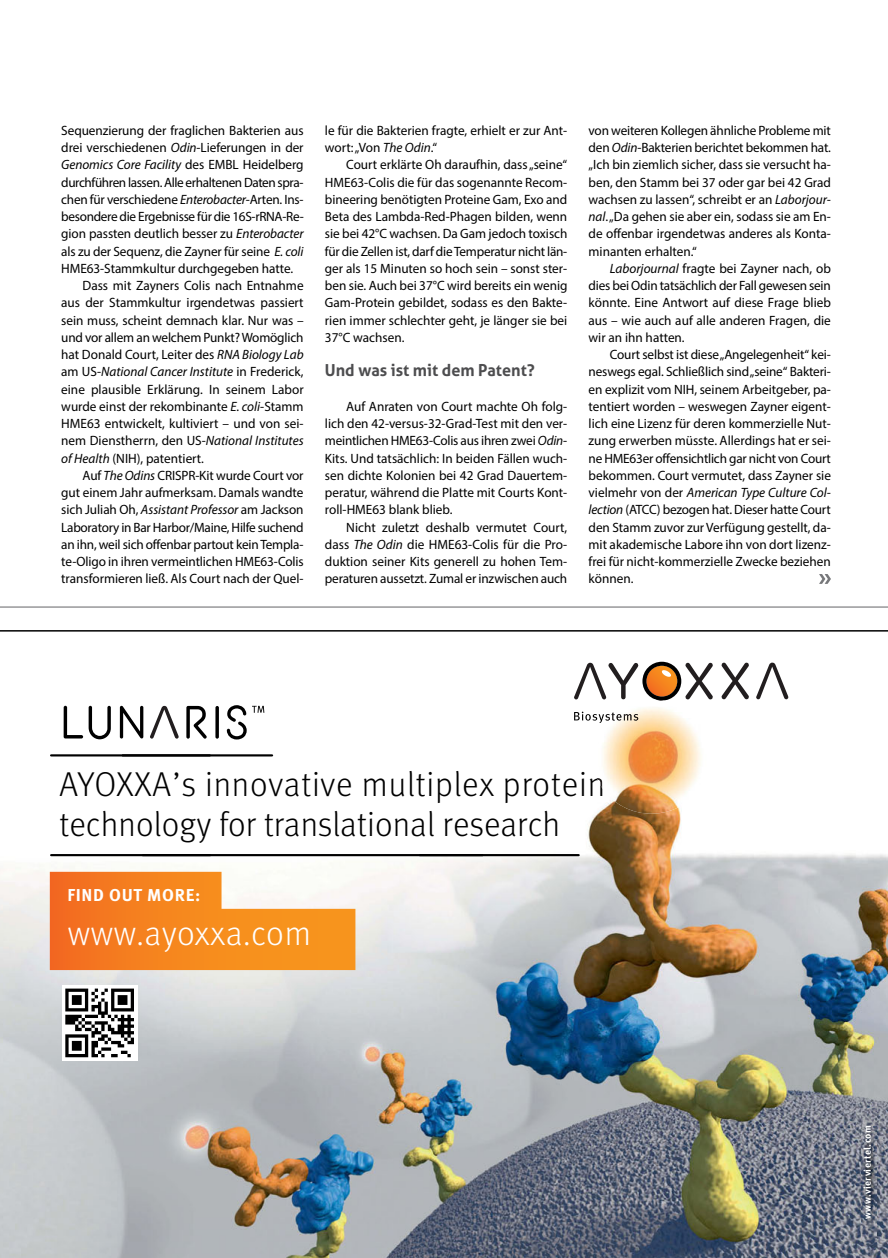
<style>
.page{position:relative;width:888px;height:1258px;background:#fff}
.page>*{position:absolute;margin:0;border:0;box-sizing:border-box;transform-origin:0 0}
.t1{font:300 34.5px/40.5px "Meta Pro";letter-spacing:.005em;color:#000}
.t2{font:300 34.5px "Meta Pro";letter-spacing:.015em;color:#fff}
.t3{font:700 17.25px "Meta Pro";letter-spacing:.04em;color:#fff}
.t4{font:700 16.5px "Aller";color:#4d4d4f}
.t5{font:13.5px "Myriad Pro";color:#000}
.t6{font:italic 13.5px "Myriad Pro";color:#000}
.t7{font:13.5px "Myriad Pro";letter-spacing:-.02em;color:#000}
.t8{font:13.5px "Myriad Pro";letter-spacing:-.03em;color:#000}
.t9{font:13.5px "Myriad Pro";letter-spacing:-.025em;color:#000}
.t10{font:700 9.75px "Meta Pro";letter-spacing:.04em;color:#fff}
.s1{font-style:italic}
.s2{font-style:normal}
</style>
<div class="page">
<img style="left:0;top:707px;width:888px;height:551px">
<svg style="left:756px;top:663px;width:32px;height:36px"></svg>
<svg style="left:721px;top:663px;width:28px;height:36px"></svg>
<hr style="left:0;top:630px;width:888px;height:2px;background:#000">
<svg style="left:64px;top:706px;width:19px;height:32px"></svg>
<svg style="left:150px;top:706px;width:29px;height:33px"></svg>
<svg style="left:120px;top:706px;width:23px;height:33px"></svg>
<svg style="left:215px;top:706px;width:4px;height:33px"></svg>
<svg style="left:89px;top:706px;width:22px;height:33px"></svg>
<svg style="left:186px;top:706px;width:21px;height:33px"></svg>
<svg style="left:227px;top:705px;width:37px;height:34px"></svg>
<svg style="left:50px;top:754px;width:223px;height:2px"></svg>
<svg style="left:50px;top:854px;width:530px;height:2px"></svg>
<svg style="left:50px;top:872px;width:305px;height:98px"></svg>
<div style="left:62px;top:985px;width:75px;height:75px;background:#fff"></div>
<svg style="left:65px;top:988px;width:69px;height:69px"></svg>
<img style="left:592px;top:723px;width:30px;height:30px">
<svg style="left:574px;top:662px;width:139px;height:61px"></svg>
<img style="left:594px;top:770px;width:8px;height:18px">
<img style="left:862px;top:1102px;width:14px;height:143px">
<hr style="left:0;top:607px;width:888px;height:1px;background:#636466">
<svg style="left:819px;top:574px;width:12px;height:10px"></svg>
<p class="t5" style="left:61px;top:122px;width:244px">Sequenzierung der fraglichen Bakterien aus</p>
<p class="t5" style="left:61px;top:139px;width:244px">drei verschiedenen <span class="s1">Odin</span>-Lieferungen in der</p>
<p class="t6" style="left:61px;top:156px;width:244px">Genomics Core Facility <span class="s2">des EMBL Heidelberg</span></p>
<p class="t8" style="left:61px;top:174px;width:244px">durchführen lassen. Alle erhaltenen Daten spra-</p>
<p class="t5" style="left:61px;top:191px;width:244px">chen für verschiedene <span class="s1">Enterobacter</span>-Arten. Ins-</p>
<p class="t9" style="left:61px;top:208px;width:244px">besondere die Ergebnisse für die 16S-rRNA-Re-</p>
<p class="t5" style="left:61px;top:225px;width:244px">gion passten deutlich besser zu <span class="s1">Enterobacter</span></p>
<p class="t5" style="left:61px;top:243px;width:244px">als zu der Sequenz, die Zayner für seine <span class="s1">E. coli</span></p>
<p class="t5" style="left:61px;top:260px;width:233px">HME63-Stammkultur durchgegeben hatte.</p>
<p class="t5" style="left:83px;top:277px;width:223px">Dass mit Zayners Colis nach Entnahme</p>
<p class="t5" style="left:61px;top:294px;width:244px">aus der Stammkultur irgendetwas passiert</p>
<p class="t5" style="left:61px;top:312px;width:244px">sein muss, scheint demnach klar. Nur was –</p>
<p class="t5" style="left:61px;top:329px;width:244px">und vor allem an welchem Punkt? Womöglich</p>
<p class="t5" style="left:61px;top:346px;width:244px">hat Donald Court, Leiter des <span class="s1">RNA Biology Lab</span></p>
<p class="t6" style="left:61px;top:363px;width:244px"><span class="s2">am US-</span>National Cancer Institute <span class="s2">in Frederick,</span></p>
<p class="t5" style="left:61px;top:381px;width:244px">eine plausible Erklärung. In seinem Labor</p>
<p class="t5" style="left:61px;top:398px;width:244px">wurde einst der rekombinante <span class="s1">E. coli</span>-Stamm</p>
<p class="t5" style="left:61px;top:415px;width:244px">HME63 entwickelt, kultiviert – und von sei-</p>
<p class="t5" style="left:61px;top:432px;width:244px">nem Dienstherrn, den US-<span class="s1">National Institutes</span></p>
<p class="t5" style="left:61px;top:450px;width:144px"><span class="s1">of Health</span> (NIH), patentiert.</p>
<p class="t5" style="left:83px;top:467px;width:223px">Auf <span class="s1">The Odins</span> CRISPR-Kit wurde Court vor</p>
<p class="t5" style="left:61px;top:484px;width:244px">gut einem Jahr aufmerksam. Damals wandte</p>
<p class="t5" style="left:61px;top:501px;width:244px">sich Juliah Oh, <span class="s1">Assistant Professor</span> am Jackson</p>
<p class="t7" style="left:61px;top:519px;width:244px">Laboratory in Bar Harbor/Maine, Hilfe suchend</p>
<p class="t5" style="left:61px;top:536px;width:244px">an ihn, weil sich offenbar partout kein Templa-</p>
<p class="t5" style="left:61px;top:553px;width:244px">te-Oligo in ihren vermeintlichen HME63-Colis</p>
<p class="t5" style="left:61px;top:570px;width:244px">transformieren ließ. Als Court nach der Quel-</p>
<p class="t5" style="left:325px;top:122px;width:244px">le für die Bakterien fragte, erhielt er zur Ant-</p>
<p class="t5" style="left:325px;top:139px;width:114px">wort: „Von <span class="s1">The Odin</span>.“</p>
<p class="t5" style="left:346px;top:156px;width:223px">Court erklärte Oh daraufhin, dass „seine“</p>
<p class="t5" style="left:325px;top:174px;width:244px">HME63-Colis die für das sogenannte Recom-</p>
<p class="t5" style="left:325px;top:191px;width:244px">bineering benötigten Proteine Gam, Exo and</p>
<p class="t5" style="left:325px;top:208px;width:244px">Beta des Lambda-Red-Phagen bilden, wenn</p>
<p class="t5" style="left:325px;top:226px;width:244px">sie bei 42°C wachsen. Da Gam jedoch toxisch</p>
<p class="t7" style="left:325px;top:243px;width:244px">für die Zellen ist, darf die Temperatur nicht län-</p>
<p class="t5" style="left:325px;top:260px;width:244px">ger als 15 Minuten so hoch sein – sonst ster-</p>
<p class="t5" style="left:325px;top:277px;width:244px">ben sie. Auch bei 37°C wird bereits ein wenig</p>
<p class="t5" style="left:325px;top:295px;width:244px">Gam-Protein gebildet, sodass es den Bakte-</p>
<p class="t5" style="left:325px;top:312px;width:244px">rien immer schlechter geht, je länger sie bei</p>
<p class="t5" style="left:325px;top:329px;width:81px">37°C wachsen.</p>
<p class="t4" style="left:325px;top:360px;width:211px">Und was ist mit dem Patent?</p>
<p class="t5" style="left:346px;top:398px;width:223px">Auf Anraten von Court machte Oh folg-</p>
<p class="t5" style="left:325px;top:415px;width:244px">lich den 42-versus-32-Grad-Test mit den ver-</p>
<p class="t5" style="left:325px;top:432px;width:244px">meintlichen HME63-Colis aus ihren zwei <span class="s1">Odin</span>-</p>
<p class="t5" style="left:325px;top:450px;width:244px">Kits. Und tatsächlich: In beiden Fällen wuch-</p>
<p class="t5" style="left:325px;top:467px;width:244px">sen dichte Kolonien bei 42 Grad Dauertem-</p>
<p class="t5" style="left:325px;top:484px;width:244px">peratur, während die Platte mit Courts Kont-</p>
<p class="t5" style="left:325px;top:501px;width:129px">roll-HME63 blank blieb.</p>
<p class="t5" style="left:346px;top:519px;width:223px">Nicht zuletzt deshalb vermutet Court,</p>
<p class="t5" style="left:325px;top:536px;width:244px">dass <span class="s1">The Odin</span> die HME63-Colis für die Pro-</p>
<p class="t5" style="left:325px;top:553px;width:244px">duktion seiner Kits generell zu hohen Tem-</p>
<p class="t5" style="left:325px;top:570px;width:244px">peraturen aussetzt. Zumal er inzwischen auch</p>
<p class="t5" style="left:589px;top:122px;width:244px">von weiteren Kollegen ähnliche Probleme mit</p>
<p class="t5" style="left:589px;top:139px;width:244px">den <span class="s1">Odin</span>-Bakterien berichtet bekommen hat.</p>
<p class="t5" style="left:589px;top:156px;width:244px">„Ich bin ziemlich sicher, dass sie versucht ha-</p>
<p class="t5" style="left:589px;top:174px;width:244px">ben, den Stamm bei 37 oder gar bei 42 Grad</p>
<p class="t5" style="left:589px;top:191px;width:244px">wachsen zu lassen“, schreibt er an <span class="s1">Laborjour-</span></p>
<p class="t5" style="left:589px;top:208px;width:244px"><span class="s1">nal</span>. „Da gehen sie aber ein, sodass sie am En-</p>
<p class="t5" style="left:589px;top:225px;width:244px">de offenbar irgendetwas anderes als Konta-</p>
<p class="t5" style="left:589px;top:243px;width:110px">minanten erhalten.“</p>
<p class="t5" style="left:610px;top:260px;width:223px"><span class="s1">Laborjournal</span> fragte bei Zayner nach, ob</p>
<p class="t5" style="left:589px;top:277px;width:244px">dies bei Odin tatsächlich der Fall gewesen sein</p>
<p class="t5" style="left:589px;top:294px;width:244px">könnte. Eine Antwort auf diese Frage blieb</p>
<p class="t5" style="left:589px;top:312px;width:244px">aus – wie auch auf alle anderen Fragen, die</p>
<p class="t5" style="left:589px;top:329px;width:98px">wir an ihn hatten.</p>
<p class="t5" style="left:610px;top:346px;width:222px">Court selbst ist diese „Angelegenheit“ kei-</p>
<p class="t5" style="left:589px;top:363px;width:244px">neswegs egal. Schließlich sind „seine“ Bakteri-</p>
<p class="t5" style="left:589px;top:381px;width:244px">en explizit vom NIH, seinem Arbeitgeber, pa-</p>
<p class="t5" style="left:589px;top:398px;width:244px">tentiert worden – weswegen Zayner eigent-</p>
<p class="t5" style="left:589px;top:415px;width:244px">lich eine Lizenz für deren kommerzielle Nut-</p>
<p class="t5" style="left:589px;top:432px;width:244px">zung erwerben müsste. Allerdings hat er sei-</p>
<p class="t5" style="left:589px;top:450px;width:244px">ne HME63er offensichtlich gar nicht von Court</p>
<p class="t5" style="left:589px;top:467px;width:244px">bekommen. Court vermutet, dass Zayner sie</p>
<p class="t6" style="left:589px;top:484px;width:244px"><span class="s2">vielmehr von der</span> American Type Culture Col-</p>
<p class="t5" style="left:589px;top:502px;width:244px"><span class="s1">lection</span> (ATCC) bezogen hat. Dieser hatte Court</p>
<p class="t5" style="left:589px;top:519px;width:244px">den Stamm zuvor zur Verfügung gestellt, da-</p>
<p class="t5" style="left:589px;top:536px;width:244px">mit akademische Labore ihn von dort lizenz-</p>
<p class="t5" style="left:589px;top:553px;width:244px">frei für nicht-kommerzielle Zwecke beziehen</p>
<p class="t5" style="left:589px;top:571px;width:46px">können.</p>
<p class="t1" style="left:59px;top:762px;width:547px">AYOXXA ̓s innovative multiplex protein technology for translational research</p>
<p class="t3" style="left:67px;top:882px;width:134px">FIND OUT MORE:</p>
<p class="t2" style="left:68px;top:908px;width:245px">www.ayoxxa.com</p>
<p class="t10" style="left:860px;top:1219px;width:95px;rotate:-90deg">www.vierviertel.com</p>
</div>
